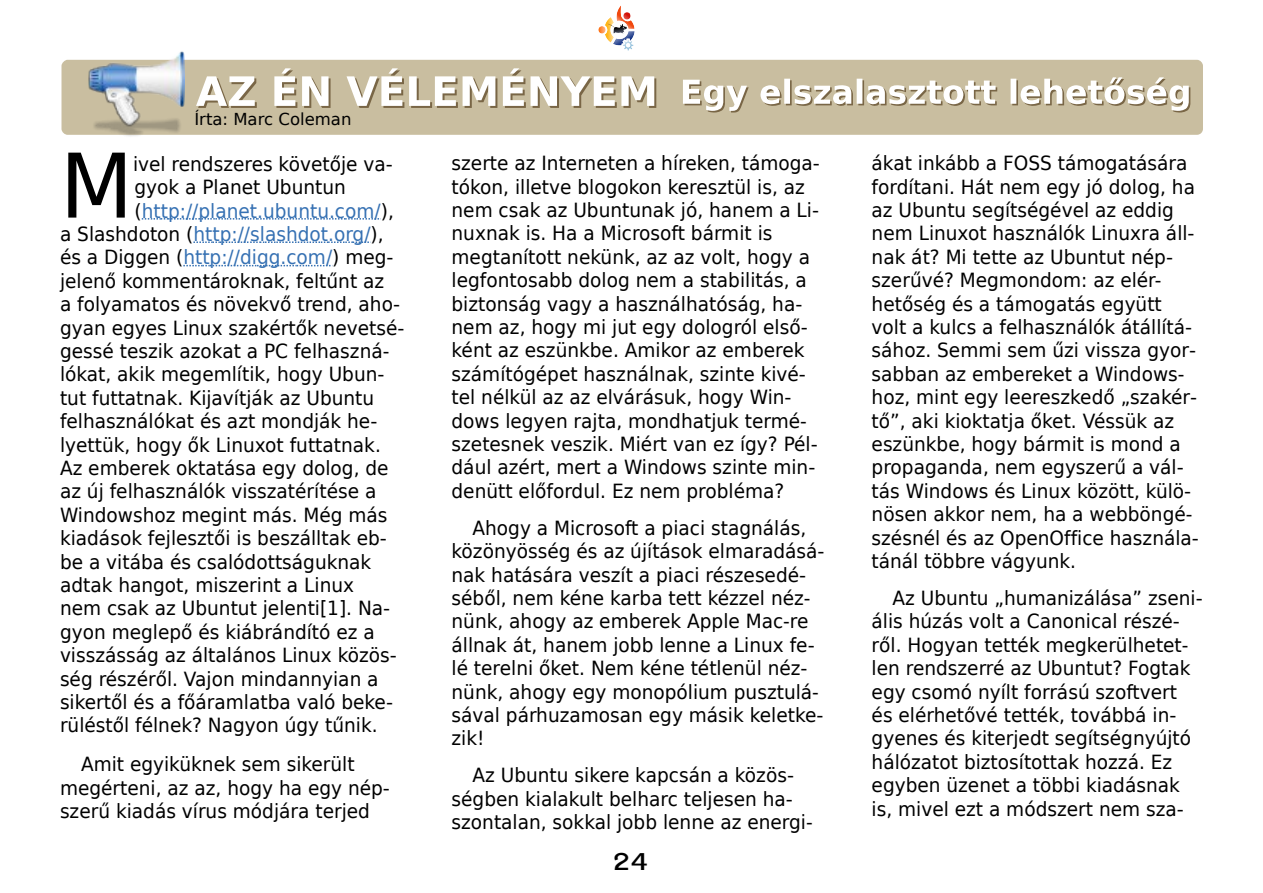
<style>
.page{position:relative;width:1263px;height:893px;background:#fff}
.page>*{position:absolute;margin:0;border:0;box-sizing:border-box;transform-origin:0 0}
.t1{font:89.1px "DejaVu Sans";color:#000;scale:.95 1}
.t2{font:700 24px "Garuda";color:#000}
.t3{font:19.5px/23.4px "DejaVu Sans";color:#000;scale:.95 1}
.t4{font:19.5px "DejaVu Sans";color:#3671b3;scale:.95 1}
.t5{font:16.5px "DejaVu Sans";color:#000}
.s1{color:#000}
</style>
<div class="page">
<img style="left:598px;top:5px;width:37px;height:46px">
<svg style="left:142px;top:218px;width:239px;height:2px"></svg>
<svg style="left:193px;top:241px;width:178px;height:2px"></svg>
<svg style="left:183px;top:265px;width:148px;height:1px"></svg>
<div style="left:62px;top:60px;width:1141px;height:75px;background:#c9bea0"></div>
<svg style="left:196px;top:76px;width:61px;height:32px"></svg>
<svg style="left:274px;top:68px;width:57px;height:40px"></svg>
<svg style="left:347px;top:68px;width:150px;height:40px"></svg>
<svg style="left:503px;top:68px;width:153px;height:40px"></svg>
<img style="left:88px;top:51px;width:96px;height:85px">
<svg style="left:683px;top:80px;width:66px;height:33px"></svg>
<svg style="left:760px;top:85px;width:21px;height:21px"></svg>
<div style="left:786px;top:80px;width:6px;height:25px;background:#796646"></div>
<div style="left:784px;top:79px;width:6px;height:25px;background:#fff"></div>
<svg style="left:794px;top:85px;width:59px;height:21px"></svg>
<div style="left:858px;top:80px;width:6px;height:25px;background:#b6ac9a"></div>
<div style="left:857px;top:79px;width:5px;height:25px;background:#fff"></div>
<svg style="left:867px;top:81px;width:130px;height:25px"></svg>
<div style="left:1012px;top:80px;width:6px;height:25px;background:#ada28e"></div>
<div style="left:1010px;top:79px;width:6px;height:25px;background:#fff"></div>
<svg style="left:1020px;top:77px;width:170px;height:36px"></svg>
<p class="t5" style="left:194px;top:110px;width:159px">Írta: Marc Coleman</p>
<h1 class="t1" style="left:60px;top:135px;width:78px">M</h1>
<p class="t3" style="left:133px;top:152px;width:275px">ivel rendszeres követője va-</p>
<p class="t3" style="left:135px;top:176px;width:224px">gyok a Planet Ubuntun</p>
<p class="t4" style="left:135px;top:199px;width:274px"><span class="s1">(</span>http://planet.ubuntu.com/<span class="s1">),</span></p>
<p class="t4" style="left:60px;top:223px;width:342px"><span class="s1">a Slashdoton (</span>http://slashdot.org/<span class="s1">),</span></p>
<p class="t4" style="left:60px;top:246px;width:353px"><span class="s1">és a Diggen (</span>http://digg.com/<span class="s1">) meg-</span></p>
<p class="t3" style="left:60px;top:269px;width:343px">jelenő kommentároknak, feltűnt az</p>
<p class="t3" style="left:60px;top:293px;width:359px">a folyamatos és növekvő trend, aho-</p>
<p class="t3" style="left:60px;top:316px;width:364px">gyan egyes Linux szakértők nevetsé-</p>
<p class="t3" style="left:60px;top:340px;width:348px">gessé teszik azokat a PC felhaszná-</p>
<p class="t3" style="left:60px;top:363px;width:343px">lókat, akik megemlítik, hogy Ubun-</p>
<p class="t3" style="left:60px;top:386px;width:332px">tut futtatnak. Kijavítják az Ubuntu</p>
<p class="t3" style="left:60px;top:410px;width:336px">felhasználókat és azt mondják he-</p>
<p class="t3" style="left:60px;top:433px;width:339px">lyettük, hogy ők Linuxot futtatnak.</p>
<p class="t3" style="left:60px;top:457px;width:347px">Az emberek oktatása egy dolog, de</p>
<p class="t3" style="left:60px;top:480px;width:334px">az új felhasználók visszatérítése a</p>
<p class="t3" style="left:60px;top:503px;width:346px">Windowshoz megint más. Még más</p>
<p class="t3" style="left:60px;top:527px;width:346px">kiadások fejlesztői is beszálltak eb-</p>
<p class="t3" style="left:60px;top:550px;width:329px">be a vitába és csalódottságuknak</p>
<p class="t3" style="left:60px;top:574px;width:311px">adtak hangot, miszerint a Linux</p>
<p class="t3" style="left:60px;top:597px;width:349px">nem csak az Ubuntut jelenti[1]. Na-</p>
<p class="t3" style="left:60px;top:620px;width:333px">gyon meglepő és kiábrándító ez a</p>
<p class="t3" style="left:60px;top:644px;width:356px">visszásság az általános Linux közös-</p>
<p class="t3" style="left:60px;top:667px;width:337px">ség részéről. Vajon mindannyian a</p>
<p class="t3" style="left:60px;top:691px;width:352px">sikertől és a főáramlatba való beke-</p>
<p class="t3" style="left:60px;top:714px;width:336px">rüléstől félnek? Nagyon úgy tűnik.</p>
<p class="t3" style="left:60px;top:753px;width:349px;text-indent:21px">Amit egyiküknek sem sikerült megérteni, az az, hogy ha egy nép&shy;szerű kiadás vírus módjára terjed</p>
<p class="t3" style="left:452px;top:152px;width:389px">szerte az Interneten a híreken, támoga&shy;tókon, illetve blogokon keresztül is, az nem csak az Ubuntunak jó, hanem a Li&shy;nuxnak is. Ha a Microsoft bármit is megtanított nekünk, az az volt, hogy a legfontosabb dolog nem a stabilitás, a biztonság vagy a használhatóság, ha&shy;nem az, hogy mi jut egy dologról első&shy;ként az eszünkbe. Amikor az emberek számítógépet használnak, szinte kivé&shy;tel nélkül az az elvárásuk, hogy Win&shy;dows legyen rajta, mondhatjuk termé&shy;szetesnek veszik. Miért van ez így? Pél&shy;dául azért, mert a Windows szinte min&shy;denütt előfordul. Ez nem probléma?</p>
<p class="t3" style="left:452px;top:516px;width:394px;text-indent:21px">Ahogy a Microsoft a piaci stagnálás, közönyösség és az újítások elmaradásá&shy;nak hatására veszít a piaci részesedé&shy;séből, nem kéne karba tett kézzel néz&shy;nünk, ahogy az emberek Apple Mac-re állnak át, hanem jobb lenne a Linux fe&shy;lé terelni őket. Nem kéne tétlenül néz&shy;nünk, ahogy egy monopólium pusztulá&shy;sával párhuzamosan egy másik keletke&shy;zik!</p>
<p class="t3" style="left:452px;top:764px;width:382px;text-indent:21px">Az Ubuntu sikere kapcsán a közös&shy;ségben kialakult belharc teljesen ha&shy;szontalan, sokkal jobb lenne az energi-</p>
<p class="t2" style="left:612px;top:848px;width:36px">24</p>
<p class="t3" style="left:872px;top:152px;width:346px">ákat inkább a FOSS támogatására fordítani. Hát nem egy jó dolog, ha az Ubuntu segítségével az eddig nem Linuxot használók Linuxra áll&shy;nak át? Mi tette az Ubuntut nép&shy;szerűvé? Megmondom: az elér&shy;hetőség és a támogatás együtt volt a kulcs a felhasználók átállítá&shy;sához. Semmi sem űzi vissza gyor&shy;sabban az embereket a Windows&shy;hoz, mint egy leereszkedő „szakér&shy;tő”, aki kioktatja őket. Véssük az eszünkbe, hogy bármit is mond a propaganda, nem egyszerű a vál&shy;tás Windows és Linux között, külö&shy;nösen akkor nem, ha a webböngé&shy;szésnél és az OpenOffice használa&shy;tánál többre vágyunk.</p>
<p class="t3" style="left:872px;top:586px;width:350px;text-indent:21px">Az Ubuntu „humanizálása” zseni&shy;ális húzás volt a Canonical részé&shy;ről. Hogyan tették megkerülhetet&shy;len rendszerré az Ubuntut? Fogtak egy csomó nyílt forrású szoftvert és elérhetővé tették, továbbá in&shy;gyenes és kiterjedt segítségnyújtó hálózatot biztosítottak hozzá. Ez egyben üzenet a többi kiadásnak is, mivel ezt a módszert nem sza-</p>
</div>
